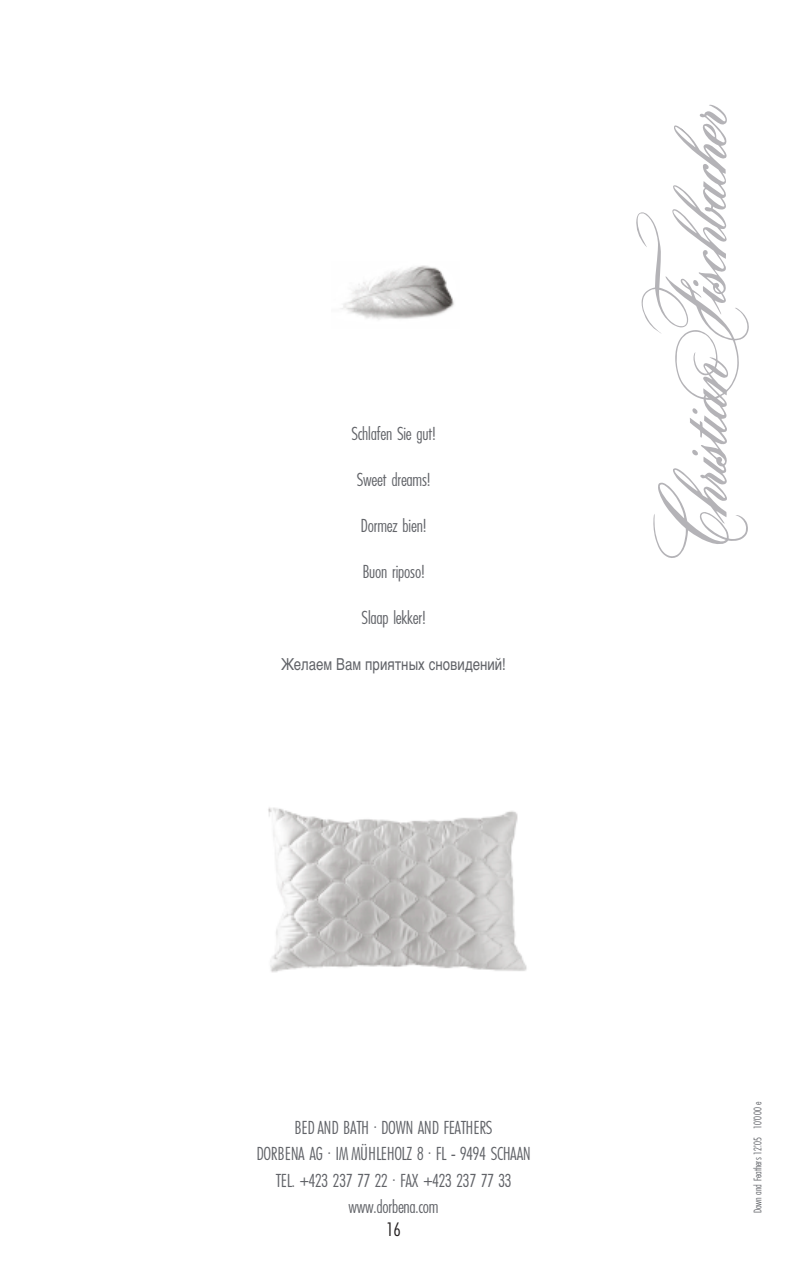
<style>
.page{position:relative;width:787px;height:1263px;background:#fff}
.page>*{position:absolute;margin:0;border:0;box-sizing:border-box;transform-origin:0 0}
.t1{font:300 condensed 18px/26.5px "FU24";color:#616368;text-align:center}
.t2{font:300 condensed 18px "Futura";color:#231f20}
.t3{font:16.5px "Helvetica Cyr Upright";color:#616368;scale:.8 1}
.t4{font:300 condensed 10.5px "FU24";color:#616368}
</style>
<div class="page">
<img style="left:268px;top:807px;width:259px;height:166px">
<img style="left:341px;top:265px;width:113px;height:55px">
<svg style="left:636px;top:105px;width:112px;height:453px"></svg>
<p class="t1" style="left:351px;top:420px;width:85px">Schlafen Sie gut!</p>
<p class="t1" style="left:357px;top:466px;width:75px">Sweet dreams!</p>
<p class="t1" style="left:361px;top:512px;width:67px">Dormez bien!</p>
<p class="t1" style="left:363px;top:558px;width:63px">Buon riposo!</p>
<p class="t1" style="left:361px;top:604px;width:65px">Slaap lekker!</p>
<p class="t3" style="left:281px;top:655px;width:282px">Желаем Вам приятных сновидений!</p>
<p class="t1" style="left:257px;top:1114px;width:275px">BED AND BATH . DOWN AND FEATHERS<br>DORBENA AG . IM MÜHLEHOLZ 8 . FL - 9494 SCHAAN<br>TEL. +423 237 77 22 . FAX +423 237 77 33 www.dorbena.com</p>
<p class="t2" style="left:386px;top:1219px;width:16px">16</p>
<p class="t4" style="left:751px;top:1213px;width:113px;rotate:-90deg">Down and Feathers 12.’05 10’000 e</p>
</div>
